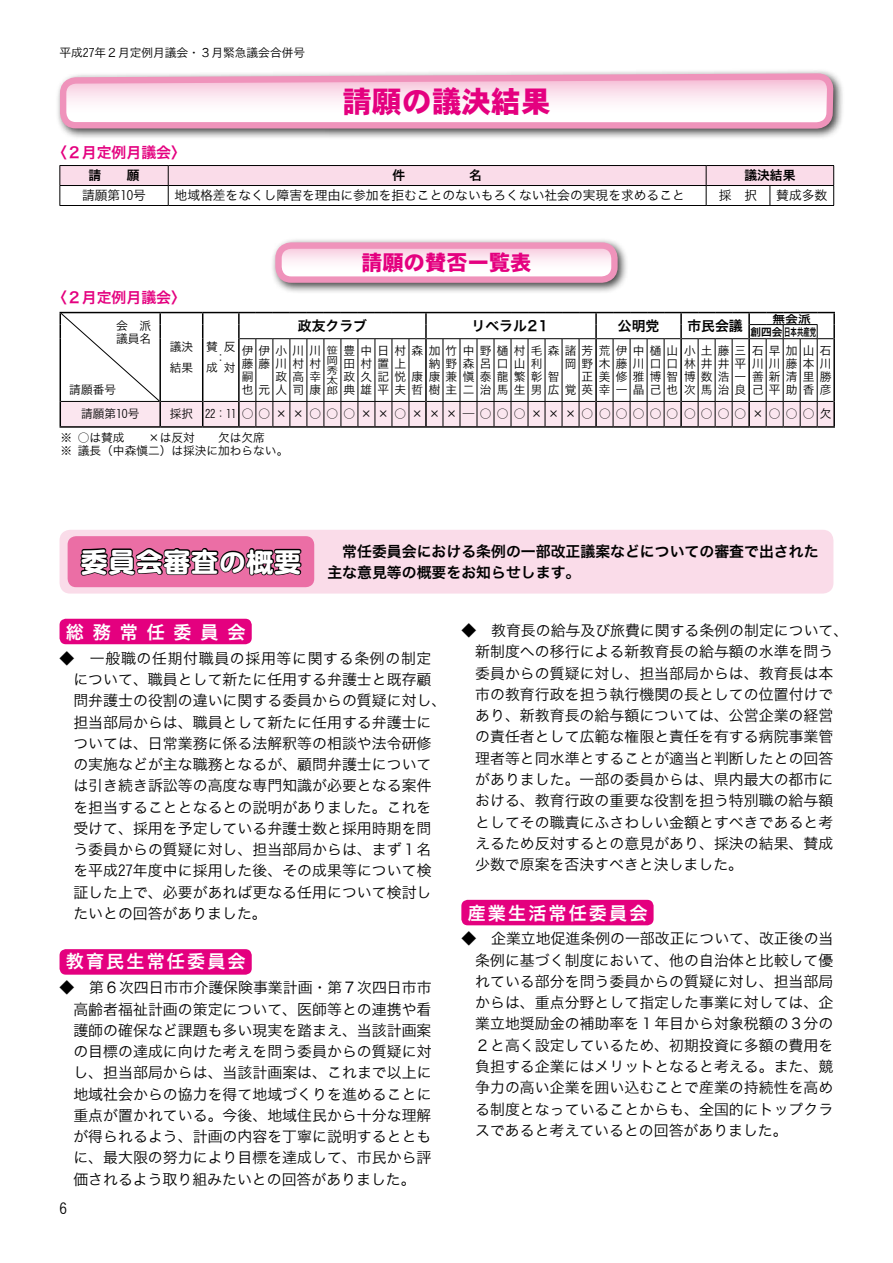
<style>
.page{position:relative;width:893px;height:1263px;background:#fff}
.page>*{position:absolute;margin:0;border:0;box-sizing:border-box;transform-origin:0 0}
.t1{font:29.7px "DFHS Gothic W9 WIN RKSJ H";color:#e4007f}
.t2{font:27.6px "DF Maru Gothic SB WIN RKSJ H";color:#fff}
.t3{font:21.3px "DFHS Gothic W9 WIN RKSJ H";color:#e4007f}
.t4{font:18px "Hiragino Kaku W6 90 ms RKSJ H";letter-spacing:.12em;color:#fff}
.t5{font:18px "Hiragino Kaku W6 90 ms RKSJ H";letter-spacing:.49em;color:#fff}
.t6{font:14.85px/21.3px "Hiragino Kaku W3 90 ms RKSJ H";letter-spacing:.005em;color:#000}
.t7{font:14.85px/21.3px "Hiragino Kaku W6 90 ms RKSJ H";color:#000}
.t8{font:14.85px "Hiragino Kaku W6 90 ms RKSJ H";color:#e4007f}
.t9{font:13.8px "Hiragino Kaku W6 90 ms RKSJ H";color:#000}
.t10{font:12.75px "Hiragino Kaku W3 90 ms RKSJ H";color:#000}
.t11{font:12.75px "Hiragino Kaku W6 90 ms RKSJ H";color:#000}
.t12{font:11.7px/12.8px "Hiragino Kaku W3 90 ms RKSJ H";color:#000;text-align:justify}
.t13{font:10.65px/12.9px "Hiragino Kaku W6 90 ms RKSJ H";color:#000;scale:1.2 1}
.t14{font:9.9px/10.1px "Hiragino Kaku W3 90 ms RKSJ H";color:#000;text-align:justify;scale:1.18 1}
</style>
<div class="page">
<div style="left:461px;top:900px;width:193px;height:25px;background:#e4007f;border-radius:6px"></div>
<div style="left:60px;top:619px;width:192px;height:25px;background:#e4007f;border-radius:6px"></div>
<div style="left:60px;top:949px;width:192px;height:26px;background:#e4007f;border-radius:6px"></div>
<div style="left:60px;top:530px;width:773px;height:64px;background:#fadce9;border-radius:11px"></div>
<div style="left:68px;top:536px;width:246px;height:51px;background:#eb6ea5;border-radius:9px"></div>
<svg style="left:80px;top:548px;width:222px;height:28px"></svg>
<div style="left:270px;top:237px;width:365px;height:63px;background:#000;opacity:.75"></div>
<svg style="left:282px;top:249px;width:329px;height:27px"></svg>
<div style="left:275px;top:242px;width:343px;height:41px;border:6px solid #ef93bb;border-radius:13px"></div>
<div style="left:55px;top:68px;width:796px;height:78px;background:#000;opacity:.75"></div>
<svg style="left:57px;top:68px;width:779px;height:64px"></svg>
<hr style="left:60px;top:205px;width:108px;height:1px;background:#000">
<hr style="left:168px;top:205px;width:538px;height:1px;background:#000">
<hr style="left:706px;top:205px;width:64px;height:1px;background:#000">
<hr style="left:770px;top:205px;width:64px;height:1px;background:#000">
<hr style="left:706px;top:165px;width:64px;height:1px;background:#000">
<hr style="left:770px;top:165px;width:64px;height:1px;background:#000">
<hr style="left:168px;top:165px;width:538px;height:1px;background:#000">
<hr style="left:60px;top:165px;width:108px;height:1px;background:#000">
<svg style="left:60px;top:166px;width:774px;height:39px"></svg>
<hr style="left:60px;top:185px;width:108px;height:1px;background:#000">
<svg style="left:60px;top:312px;width:775px;height:116px"></svg>
<p class="t12" style="left:60px;top:47px;width:247px">平成27年２月定例月議会・３月緊急議会合併号</p>
<p class="t8" style="left:52px;top:144px;width:135px">〈２月定例月議会〉</p>
<h1 class="t1" style="left:342px;top:86px;width:210px">請願の議決結果</h1>
<p class="t11" style="left:89px;top:169px;width:53px">請　　願</p>
<p class="t11" style="left:744px;top:169px;width:53px">議決結果</p>
<p class="t10" style="left:82px;top:189px;width:65px">請願第10号</p>
<p class="t10" style="left:175px;top:189px;width:512px">地域格差をなくし障害を理由に参加を拒むことのないもろくない社会の実現を求めること</p>
<p class="t10" style="left:719px;top:189px;width:40px">採　択</p>
<p class="t10" style="left:776px;top:189px;width:53px">賛成多数</p>
<p class="t8" style="left:52px;top:290px;width:135px">〈２月定例月議会〉</p>
<h3 class="t3" style="left:361px;top:252px;width:172px">請願の賛否一覧表</h3>
<p class="t12" style="left:69px;top:332px;width:83px">　　　　議員名</p>
<p class="t12" style="left:69px;top:383px;width:83px">請願番号　　　</p>
<p class="t9" style="left:298px;top:319px;width:71px">政友クラブ</p>
<p class="t9" style="left:472px;top:319px;width:80px">リベラル２１</p>
<p class="t9" style="left:618px;top:319px;width:43px">公明党</p>
<p class="t9" style="left:687px;top:319px;width:57px">市民会議</p>
<p class="t13" style="left:750px;top:313px;width:56px;text-indent:22px">無会派創四会日本共産党</p>
<p class="t12" style="left:170px;top:336px;width:25px;line-height:21.3px">議決結果</p>
<p class="t12" style="left:206px;top:342px;width:31px;line-height:10.6px;text-align:center">賛反：<br>成対</p>
<p class="t12" style="left:242px;top:345px;width:30px;text-align:left">伊伊藤藤嗣<br>也元</p>
<p class="t12" style="left:276px;top:345px;width:13px">小川政人</p>
<p class="t12" style="left:293px;top:345px;width:13px">川村高司</p>
<p class="t12" style="left:310px;top:345px;width:13px">川村幸康</p>
<p class="t14" style="left:327px;top:345px;width:11px">笹岡秀太郎</p>
<p class="t12" style="left:344px;top:345px;width:13px">豊田政典</p>
<p class="t12" style="left:361px;top:345px;width:13px">中村久雄</p>
<p class="t12" style="left:378px;top:345px;width:13px">日置記平</p>
<p class="t12" style="left:395px;top:345px;width:30px;text-align:left">村森上<br>悦康夫哲</p>
<p class="t12" style="left:429px;top:345px;width:30px">加竹納野康兼樹主</p>
<p class="t12" style="left:463px;top:345px;width:13px">中森愼二</p>
<p class="t12" style="left:480px;top:345px;width:13px">野呂泰治</p>
<p class="t12" style="left:497px;top:345px;width:13px">樋口龍馬</p>
<p class="t12" style="left:514px;top:345px;width:13px">村山繁生</p>
<p class="t12" style="left:531px;top:345px;width:13px">毛利彰男</p>
<p class="t12" style="left:548px;top:339px;width:13px;line-height:25.5px">森智</p>
<p class="t12" style="left:565px;top:345px;width:30px">諸芳岡野</p>
<p class="t12" style="left:565px;top:383px;width:30px">覚英</p>
<p class="t12" style="left:599px;top:345px;width:30px">荒伊木藤美修幸一</p>
<p class="t12" style="left:633px;top:345px;width:13px">中川雅晶</p>
<p class="t12" style="left:650px;top:345px;width:30px">樋山口口博智己也</p>
<p class="t12" style="left:684px;top:345px;width:30px">小土林井博数次馬</p>
<p class="t12" style="left:718px;top:345px;width:30px">藤三井平浩一治良</p>
<p class="t12" style="left:752px;top:345px;width:30px">石早川川善新己平</p>
<p class="t12" style="left:786px;top:345px;width:13px">加藤清助</p>
<p class="t12" style="left:803px;top:345px;width:30px">山石本川里勝香彦</p>
<p class="t12" style="left:581px;top:371px;width:13px">正</p>
<p class="t12" style="left:548px;top:383px;width:13px">広</p>
<p class="t12" style="left:81px;top:408px;width:60px">請願第10号</p>
<p class="t12" style="left:60px;top:403px;width:772px;line-height:23.1px;text-indent:109px">採択 22：11○○××○○○××○×××―○○○×××○○○○○○○○○○×○○○欠※ ○は賛成　　×は反対　　欠は欠席</p>
<p class="t12" style="left:60px;top:445px;width:230px">※ 議長（中森愼二）は採決に加わらない。</p>
<h2 class="t2" style="left:80px;top:548px;width:223px">委員会審査の概要</h2>
<p class="t7" style="left:327px;top:541px;width:493px">　常任委員会における条例の一部改正議案などについての審査で出された主な意見等の概要をお知らせします。</p>
<p class="t5" style="left:66px;top:623px;width:181px">総務常任委員会</p>
<p class="t6" style="left:73px;top:648px;width:375px;text-indent:-14px">◆　一般職の任期付職員の採用等に関する条例の制定について、職員として新たに任用する弁護士と既存顧問弁護士の役割の違いに関する委員からの質疑に対し、担当部局からは、職員として新たに任用する弁護士については、日常業務に係る法解釈等の相談や法令研修の実施などが主な職務となるが、顧問弁護士については引き続き訴訟等の高度な専門知識が必要となる案件を担当することとなるとの説明がありました。これを受けて、採用を予定している弁護士数と採用時期を問う委員からの質疑に対し、担当部局からは、まず１名を平成27年度中に採用した後、その成果等について検証した上で、必要があれば更なる任用について検討したいとの回答がありました。</p>
<p class="t4" style="left:66px;top:952px;width:181px">教育民生常任委員会</p>
<p class="t6" style="left:73px;top:978px;width:360px;text-align:justify;text-indent:-14px">◆　第６次四日市市介護保険事業計画・第７次四日市市高齢者福祉計画の策定について、医師等との連携や看護師の確保など課題も多い現実を踏まえ、当該計画案の目標の達成に向けた考えを問う委員からの質疑に対し、担当部局からは、当該計画案は、これまで以上に地域社会からの協力を得て地域づくりを進めることに重点が置かれている。今後、地域住民から十分な理解が得られるよう、計画の内容を丁寧に説明するとともに、最大限の努力により目標を達成して、市民から評価されるよう取り組みたいとの回答がありました。</p>
<p class="t6" style="left:60px;top:1199px;width:9px">6</p>
<p class="t6" style="left:475px;top:620px;width:375px;text-indent:-14px">◆　教育長の給与及び旅費に関する条例の制定について、新制度への移行による新教育長の給与額の水準を問う委員からの質疑に対し、担当部局からは、教育長は本市の教育行政を担う執行機関の長としての位置付けであり、新教育長の給与額については、公営企業の経営の責任者として広範な権限と責任を有する病院事業管理者等と同水準とすることが適当と判断したとの回答がありました。一部の委員からは、県内最大の都市における、教育行政の重要な役割を担う特別職の給与額としてその職責にふさわしい金額とすべきであると考えるため反対するとの意見があり、採決の結果、賛成少数で原案を否決すべきと決しました。</p>
<p class="t4" style="left:468px;top:904px;width:181px">産業生活常任委員会</p>
<p class="t6" style="left:475px;top:929px;width:360px;text-align:justify;text-indent:-14px">◆　企業立地促進条例の一部改正について、改正後の当条例に基づく制度において、他の自治体と比較して優れている部分を問う委員からの質疑に対し、担当部局からは、重点分野として指定した事業に対しては、企業立地奨励金の補助率を１年目から対象税額の３分の２と高く設定しているため、初期投資に多額の費用を負担する企業にはメリットとなると考える。また、競争力の高い企業を囲い込むことで産業の持続性を高める制度となっていることからも、全国的にトップクラスであると考えているとの回答がありました。</p>
</div>
